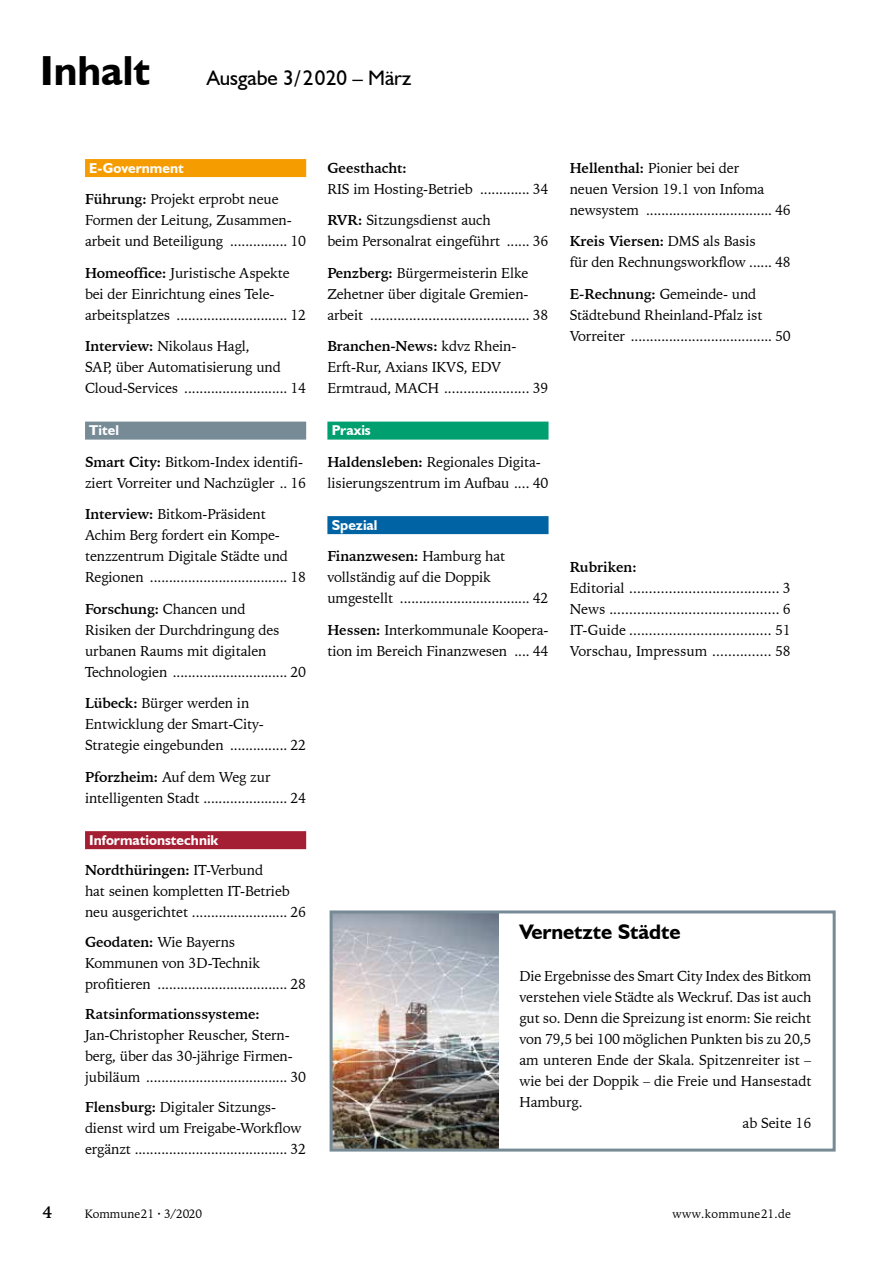
<style>
.page{position:relative;width:893px;height:1263px;background:#fff}
.page>*{position:absolute;margin:0;border:0;box-sizing:border-box;transform-origin:0 0}
.t1{font:700 42px "Humanist 521 BT";color:#000}
.t2{font:21px "Humanist 521 BT";color:#000}
.t3{font:700 21px "Humanist 521 BT";letter-spacing:-.005em;color:#000}
.t4{font:700 16.5px "Iowan Old Style BT";color:#000}
.t5{font:14.25px/21px "Iowan Old Style BT";letter-spacing:-.01em;color:#000}
.t6{font:700 14.25px "Humanist 521 BT";color:#fff}
.t7{font:700 14.25px "Iowan Old Style BT";letter-spacing:-.01em;color:#000}
.t8{font:12px "Iowan Old Style BT";letter-spacing:.01em;color:#000}
.s1{font-weight:700}
</style>
<div class="page">
<img style="left:334px;top:914px;width:164px;height:233px">
<div style="left:85px;top:159px;width:221px;height:18px;background:#f59c00"></div>
<div style="left:85px;top:422px;width:221px;height:18px;background:#778b96"></div>
<div style="left:85px;top:831px;width:221px;height:18px;background:#a51f34"></div>
<div style="left:327px;top:422px;width:222px;height:18px;background:#009f6f"></div>
<div style="left:327px;top:516px;width:222px;height:18px;background:#0063a3"></div>
<div style="left:330px;top:910px;width:506px;height:241px;border:3px solid #778b96"></div>
<h1 class="t1" style="left:40px;top:45px;width:111px">Inhalt</h1>
<h2 class="t2" style="left:207px;top:65px;width:206px">Ausgabe 3/2020 – März</h2>
<p class="t6" style="left:89px;top:159px;width:96px">E-Government</p>
<p class="t5" style="left:85px;top:189px;width:223px"><span class="s1">Führung:</span> Projekt erprobt neue<br>Formen der Leitung, Zusammen&shy;arbeit und Beteiligung ............... 10</p>
<p class="t5" style="left:85px;top:262px;width:223px"><span class="s1">Homeoffice:</span> Juristische Aspekte bei der Einrichtung eines Tele&shy;arbeitsplatzes ............................. 12</p>
<p class="t5" style="left:85px;top:336px;width:223px"><span class="s1">Interview:</span> Nikolaus Hagl,<br>SAP, über Automatisierung und<br>Cloud-Services ........................... 14</p>
<p class="t6" style="left:89px;top:421px;width:31px">Titel</p>
<p class="t5" style="left:85px;top:451px;width:223px"><span class="s1">Smart City:</span> Bitkom-Index identifi&shy;ziert Vorreiter und Nachzügler .. 16</p>
<p class="t5" style="left:85px;top:504px;width:223px"><span class="s1">Interview:</span> Bitkom-Präsident Achim Berg fordert ein Kompe&shy;tenzzentrum Digitale Städte und Regionen .................................... 18</p>
<p class="t5" style="left:85px;top:598px;width:223px"><span class="s1">Forschung:</span> Chancen und<br>Risiken der Durchdringung des urbanen Raums mit digitalen Technologien .............................. 20</p>
<p class="t5" style="left:85px;top:693px;width:223px"><span class="s1">Lübeck:</span> Bürger werden in<br>Entwicklung der Smart-City-<br>Strategie eingebunden ............... 22</p>
<p class="t5" style="left:85px;top:766px;width:223px"><span class="s1">Pforzheim:</span> Auf dem Weg zur intelligenten Stadt ...................... 24</p>
<p class="t6" style="left:89px;top:831px;width:131px">Informationstechnik</p>
<p class="t5" style="left:85px;top:859px;width:223px"><span class="s1">Nordthüringen:</span> IT-Verbund<br>hat seinen kompletten IT-Betrieb neu ausgerichtet ......................... 26</p>
<p class="t5" style="left:85px;top:931px;width:223px"><span class="s1">Geodaten:</span> Wie Bayerns<br>Kommunen von 3D-Technik profitieren .................................. 28</p>
<p class="t7" style="left:85px;top:1005px;width:176px">Ratsinformationssysteme:</p>
<p class="t5" style="left:85px;top:1024px;width:223px">Jan-Christopher Reuscher, Stern&shy;berg, über das 30-jährige Firmen&shy;jubiläum ..................................... 30</p>
<p class="t5" style="left:85px;top:1096px;width:223px"><span class="s1">Flensburg:</span> Digitaler Sitzungs&shy;dienst wird um Freigabe-Workflow ergänzt ........................................ 32</p>
<p class="t7" style="left:327px;top:159px;width:81px">Geesthacht:</p>
<p class="t5" style="left:327px;top:178px;width:223px">RIS im Hosting-Betrieb ............. 34</p>
<p class="t5" style="left:327px;top:210px;width:223px"><span class="s1">RVR:</span> Sitzungsdienst auch<br>beim Personalrat eingeführt ...... 36</p>
<p class="t5" style="left:327px;top:262px;width:223px"><span class="s1">Penzberg:</span> Bürgermeisterin Elke<br>Zehetner über digitale Gremien&shy;arbeit ......................................... 38</p>
<p class="t5" style="left:327px;top:336px;width:223px"><span class="s1">Branchen-News:</span> kdvz Rhein-<br>Erft-Rur, Axians IKVS, EDV<br>Ermtraud, MACH ...................... 39</p>
<p class="t6" style="left:332px;top:421px;width:41px">Praxis</p>
<p class="t5" style="left:327px;top:451px;width:223px"><span class="s1">Haldensleben:</span> Regionales Digita&shy;lisierungszentrum im Aufbau .... 40</p>
<p class="t6" style="left:332px;top:516px;width:47px">Spezial</p>
<p class="t5" style="left:327px;top:546px;width:223px"><span class="s1">Finanzwesen:</span> Hamburg hat vollständig auf die Doppik umgestellt .................................. 42</p>
<p class="t5" style="left:327px;top:619px;width:223px"><span class="s1">Hessen:</span> Interkommunale Koopera&shy;tion im Bereich Finanzwesen .... 44</p>
<p class="t5" style="left:570px;top:157px;width:223px"><span class="s1">Hellenthal:</span> Pionier bei der<br>neuen Version 19.1 von Infoma newsystem ................................. 46</p>
<p class="t5" style="left:570px;top:231px;width:223px"><span class="s1">Kreis Viersen:</span> DMS als Basis<br>für den Rechnungsworkflow ...... 48</p>
<p class="t5" style="left:570px;top:283px;width:223px"><span class="s1">E-Rechnung:</span> Gemeinde- und<br>Städtebund Rheinland-Pfalz ist<br>Vorreiter ..................................... 50</p>
<p class="t7" style="left:570px;top:558px;width:68px">Rubriken:</p>
<p class="t5" style="left:570px;top:577px;width:223px;text-align:justify">Editorial ...................................... 3<br>News ........................................... 6<br>IT-Guide .................................... 51<br>Vorschau, Impressum ............... 58</p>
<h2 class="t3" style="left:519px;top:919px;width:163px">Vernetzte Städte</h2>
<p class="t5" style="left:519px;top:966px;width:293px">Die Ergebnisse des Smart City Index des Bitkom</p>
<p class="t5" style="left:519px;top:987px;width:294px">verstehen viele Städte als Weckruf. Das ist auch</p>
<p class="t5" style="left:519px;top:1008px;width:293px">gut so. Denn die Spreizung ist enorm: Sie reicht</p>
<p class="t5" style="left:519px;top:1029px;width:294px">von 79,5 bei 100 möglichen Punkten bis zu 20,5</p>
<p class="t5" style="left:519px;top:1050px;width:293px">am unteren Ende der Skala. Spitzenreiter ist –</p>
<p class="t5" style="left:519px;top:1071px;width:294px">wie bei der Doppik – die Freie und Hansestadt</p>
<p class="t5" style="left:519px;top:1092px;width:65px">Hamburg.</p>
<p class="t5" style="left:743px;top:1113px;width:70px">ab Seite 16</p>
<p class="t4" style="left:43px;top:1202px;width:11px">4</p>
<p class="t8" style="left:85px;top:1206px;width:119px">Kommune21 · 3/2020</p>
<p class="t8" style="left:673px;top:1206px;width:120px">www.kommune21.de</p>
</div>
